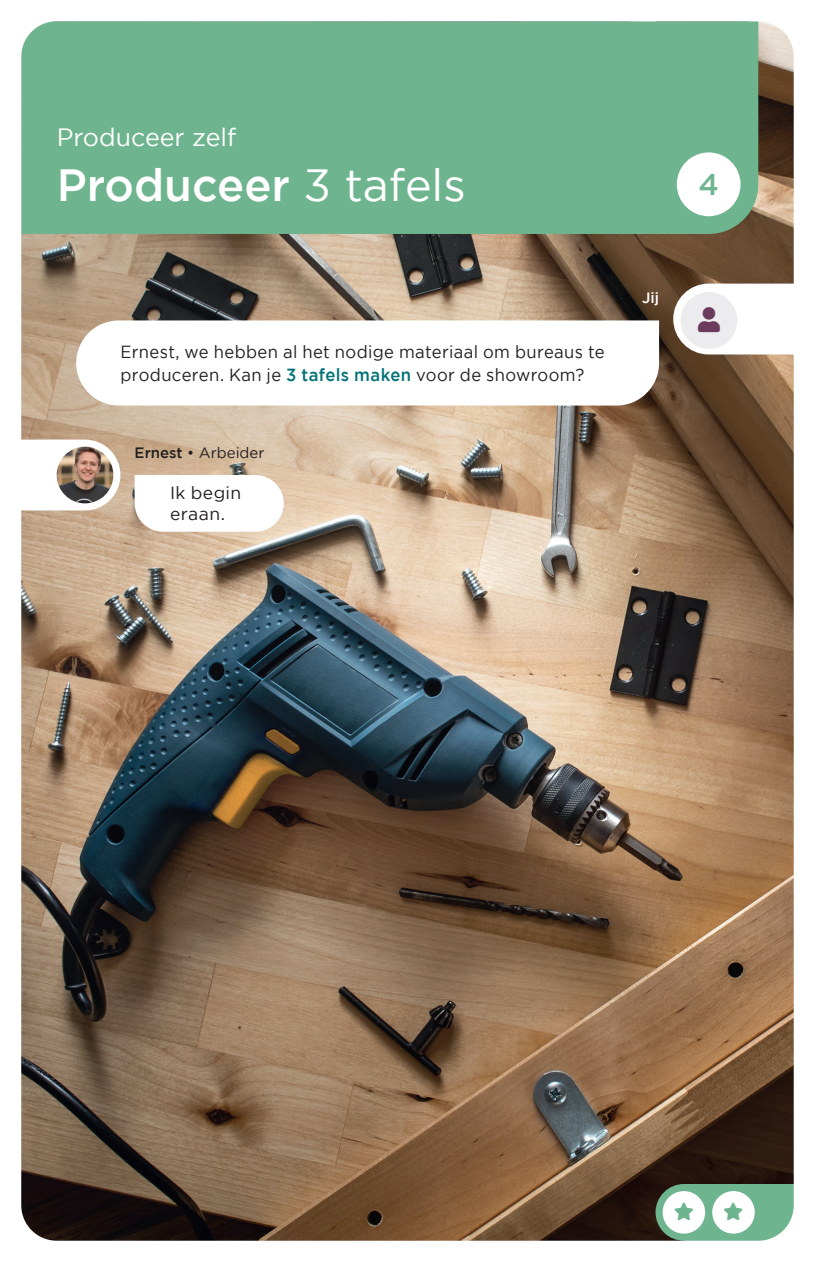
<style>
.page{position:relative;width:815px;height:1262px;background:#fff}
.page>*{position:absolute;margin:0;border:0;box-sizing:border-box;transform-origin:0 0}
.t1{font:500 45px "Gotham";color:#fff}
.t2{font:500 30px "Gotham";color:#6eb48e}
.t3{font:25px "Gotham";color:#fff}
.t4{font:17.5px/22.5px "Gotham";letter-spacing:.025em;color:#231f20;scale:.95 1}
.t5{font:17.5px/21px "Gotham";letter-spacing:.025em;color:#231f20}
.t6{font:15px "Gotham";color:#231f20}
.t7{font:500 15px "Gotham";color:#fff}
.s1{font-weight:400}
.s2{font-weight:500;color:#007277}
.s3{font-weight:500}
</style>
<div class="page">
<img style="left:21px;top:21px;width:773px;height:1220px">
<svg style="left:673px;top:283px;width:121px;height:71px"></svg>
<svg style="left:675px;top:1202px;width:18px;height:18px"></svg>
<svg style="left:724px;top:1202px;width:19px;height:18px"></svg>
<h3 class="t3" style="left:57px;top:123px;width:181px">Produceer zelf</h3>
<h1 class="t1" style="left:57px;top:159px;width:411px">Produceer <span class="s1">3 tafels</span></h1>
<h2 class="t2" style="left:698px;top:168px;width:22px">4</h2>
<p class="t4" style="left:120px;top:340px;width:511px">Ernest, we hebben al het nodige materiaal om bureaus te produceren. Kan je <span class="s2">3 tafels maken</span> voor de showroom?</p>
<p class="t6" style="left:135px;top:444px;width:131px"><span class="s3">Ernest</span> • Arbeider</p>
<p class="t5" style="left:170px;top:482px;width:73px">Ik begin eraan.</p>
<p class="t7" style="left:642px;top:289px;width:18px">Jij</p>
</div>
